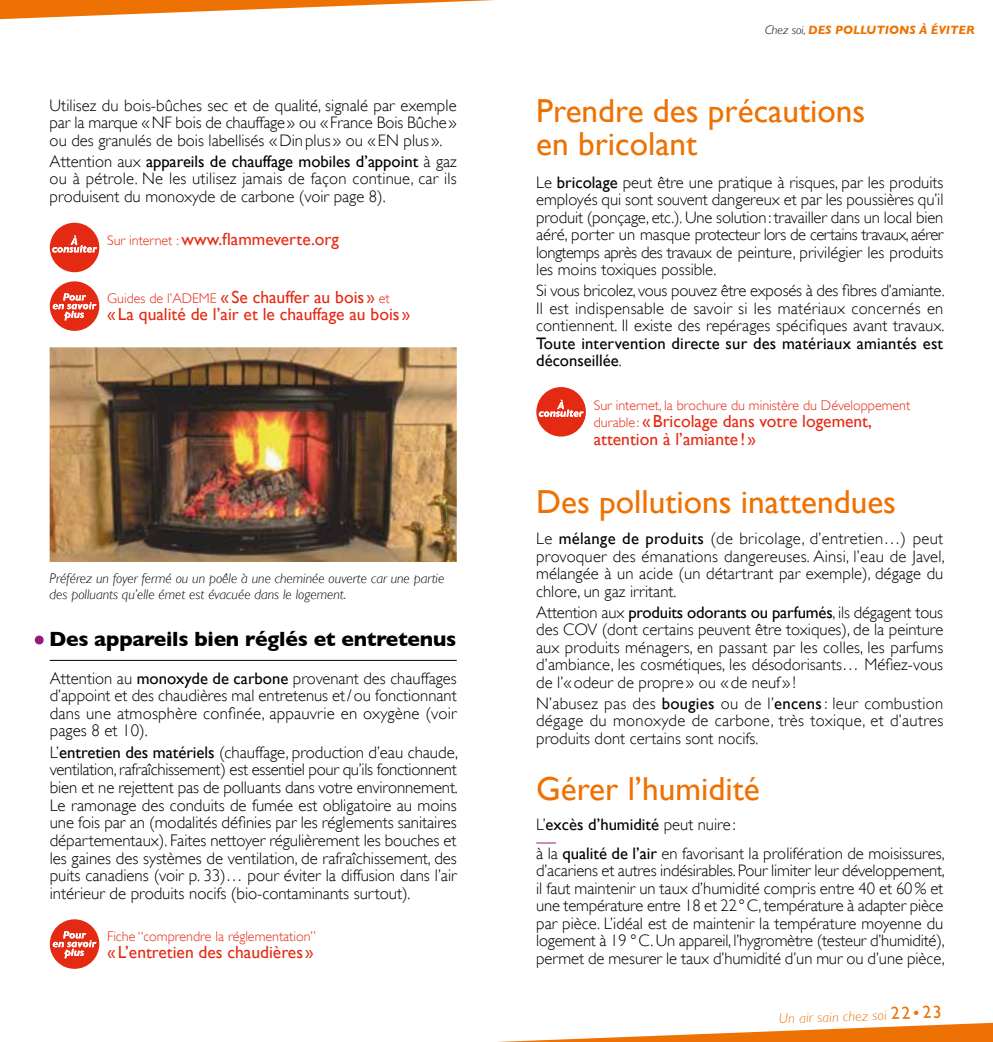
<style>
.page{position:relative;width:993px;height:1042px;background:#fff}
.page>*{position:absolute;margin:0;border:0;box-sizing:border-box;transform-origin:0 0}
.t1{font:33.25px/33.2px "Gill Sans";color:#ee7203}
.t2{font:700 21px "Gill Sans";letter-spacing:-.01em;color:#000}
.t3{font:17.5px/17.5px "Gill Sans";color:#e52a13}
.t4{font:300 16.8px/17.7px "Gill Sans";color:#000}
.t5{font:300 16.62px/17.5px "Gill Sans";color:#000;text-align:justify}
.t6{font:16.62px/17.5px "Gill Sans";letter-spacing:.01em;color:#000}
.t7{font:italic 300 14px/15.8px "Gill Sans";color:#000}
.t8{font:300 14px "Gill Sans";color:#e52a13}
.t9{font:italic 300 14px "Gill Sans";color:#ee7203}
.t10{font:italic 700 12.25px "Gill Sans";color:#ee7203}
.s1{font-weight:400}
.s2{font-weight:300;font-size:14px}
.s3{font-weight:300;color:#000}
.s4{font-weight:300}
.s5{font-weight:400;font-style:normal;font-size:17.5px}
.s6{font-style:normal;font-size:17.5px}
</style>
<div class="page">
<svg style="left:0;top:0;width:495px;height:20px"></svg>
<svg style="left:497px;top:1022px;width:495px;height:20px"></svg>
<hr style="left:50px;top:660px;width:406px;height:1px;background:#000">
<svg style="left:50px;top:223px;width:49px;height:49px"></svg>
<svg style="left:50px;top:281px;width:49px;height:50px"></svg>
<img style="left:50px;top:347px;width:406px;height:215px">
<div style="left:35px;top:635px;width:9px;height:9px;background:#951b81;border-radius:50%"></div>
<svg style="left:50px;top:919px;width:49px;height:50px"></svg>
<svg style="left:536px;top:842px;width:20px;height:1px"></svg>
<svg style="left:536px;top:387px;width:49px;height:49px"></svg>
<p class="t5" style="left:50px;top:96px;width:408px">Utilisez du bois-bûches sec et de qualité, signalé par exemple par la marque «NF bois de chauffage» ou «France Bois Bûche» ou des granulés de bois labellisés «Dinplus» ou « EN plus».</p>
<p class="t5" style="left:50px;top:152px;width:408px">Attention aux <span class="s1">appareils de chauffage mobiles d’appoint</span> à gaz ou à pétrole. Ne les utilisez jamais de façon continue, car ils produisent du monoxyde de carbone (voir page 8).</p>
<p class="t3" style="left:107px;top:230px;width:233px"><span class="s2">Sur internet :</span> www.flammeverte.org</p>
<p class="t3" style="left:107px;top:288px;width:304px"><span class="s2">Guides de l’ADEME</span> « Se chauffer au bois » <span class="s2">et<br></span>« La qualité de l’air et le chauffage au bois »</p>
<p class="t7" style="left:50px;top:570px;width:396px">Préférez un foyer fermé ou un poêle à une cheminée ouverte car une partie des polluants qu’elle émet est évacuée dans le logement.</p>
<p class="t2" style="left:49px;top:627px;width:408px">Des appareils bien réglés et entretenus</p>
<p class="t5" style="left:50px;top:669px;width:408px">Attention au <span class="s1">monoxyde de carbone</span> provenant des chauffages d’appoint et des chaudières mal entretenus et/ou fonctionnant</p>
<p class="t4" style="left:50px;top:704px;width:408px">dans une atmosphère confinée, appauvrie en oxygène (voir pages 8 et 10).</p>
<p class="t4" style="left:50px;top:743px;width:410px;text-align:justify">L’<span class="s1">entretien des matériels</span> (chauffage, production d’eau chaude, ventilation, rafraîchissement) est essentiel pour qu’ils fonctionnent bien et ne rejettent pas de polluants dans votre environnement.<br>Le ramonage des conduits de fumée est obligatoire au moins une fois par an (modalités définies par les réglements sanitaires départementaux). Faites nettoyer régulièrement les bouches et les gaines des systèmes de ventilation, de rafraîchissement, des puits canadiens (voir p. 33)… pour éviter la diffusion dans l’air intérieur de produits nocifs (bio-contaminants surtout).</p>
<p class="t8" style="left:107px;top:928px;width:210px">Fiche “comprendre la réglementation”</p>
<p class="t3" style="left:107px;top:943px;width:208px">« L’entretien des chaudières »</p>
<p class="t10" style="left:765px;top:22px;width:211px"><span class="s3">Chez soi,</span> DES POLLUTIONS À ÉVITER</p>
<h1 class="t1" style="left:536px;top:94px;width:330px">Prendre des précautions en bricolant</h1>
<p class="t5" style="left:536px;top:174px;width:408px">Le <span class="s1">bricolage</span> peut être une pratique à risques, par les produits employés qui sont souvent dangereux et par les poussières qu’il produit (ponçage, etc.). Une solution: travailler dans un local bien aéré, porter un masque protecteur lors de certains travaux, aérer longtemps après des travaux de peinture, privilégier les produits les moins toxiques possible.</p>
<p class="t5" style="left:536px;top:282px;width:410px">Si vous bricolez, vous pouvez être exposés à des fibres d’amiante.<br>Il est indispensable de savoir si les matériaux concernés en contiennent. Il existe des repérages spécifiques avant travaux.</p>
<p class="t6" style="left:536px;top:334px;width:408px">Toute intervention directe sur des matériaux amiantés est déconseillée<span class="s4">.</span></p>
<p class="t8" style="left:593px;top:397px;width:318px">Sur internet, la brochure du ministère du Développement</p>
<p class="t3" style="left:593px;top:412px;width:279px"><span class="s2">durable :</span> «Bricolage dans votre logement, attention à l’amiante ! »</p>
<h1 class="t1" style="left:536px;top:485px;width:361px">Des pollutions inattendues</h1>
<p class="t5" style="left:536px;top:530px;width:410px">Le <span class="s1">mélange de produits</span> (de bricolage, d’entretien…) peut provoquer des émanations dangereuses. Ainsi, l’eau de Javel, mélangée à un acide (un détartrant par exemple), dégage du chlore, un gaz irritant.</p>
<p class="t5" style="left:536px;top:603px;width:408px">Attention aux <span class="s1">produits odorants ou parfumés</span>, ils dégagent tous des COV (dont certains peuvent être toxiques), de la peinture aux produits ménagers, en passant par les colles, les parfums d’ambiance, les cosmétiques, les désodorisants… Méfiez-vous de l’«odeur de propre» ou «de neuf»!</p>
<p class="t5" style="left:536px;top:694px;width:408px">N’abusez pas des <span class="s1">bougies</span> ou de l’<span class="s1">encens</span>: leur combustion dégage du monoxyde de carbone, très toxique, et d’autres produits dont certains sont nocifs.</p>
<h1 class="t1" style="left:536px;top:771px;width:225px">Gérer l’humidité</h1>
<p class="t5" style="left:536px;top:810px;width:410px;line-height:28.3px">L’<span class="s1">excès d’humidité</span> peut nuire :<br>à la <span class="s1">qualité de l’air</span> en favorisant la prolifération de moisissures,</p>
<p class="t5" style="left:536px;top:862px;width:410px">d’acariens et autres indésirables. Pour limiter leur développement, il faut maintenir un taux d’humidité compris entre 40 et 60% et une température entre 18 et 22°C, température à adapter pièce par pièce. L’idéal est de maintenir la température moyenne du logement à 19 °C. Un appareil, l’hygromètre (testeur d’humidité), permet de mesurer le taux d’humidité d’un mur ou d’une pièce,</p>
<p class="t9" style="left:778px;top:1011px;width:164px;rotate:-2deg">Un air sain chez soi <span class="s5">22</span><span class="s6">•</span><span class="s5">23</span></p>
</div>
